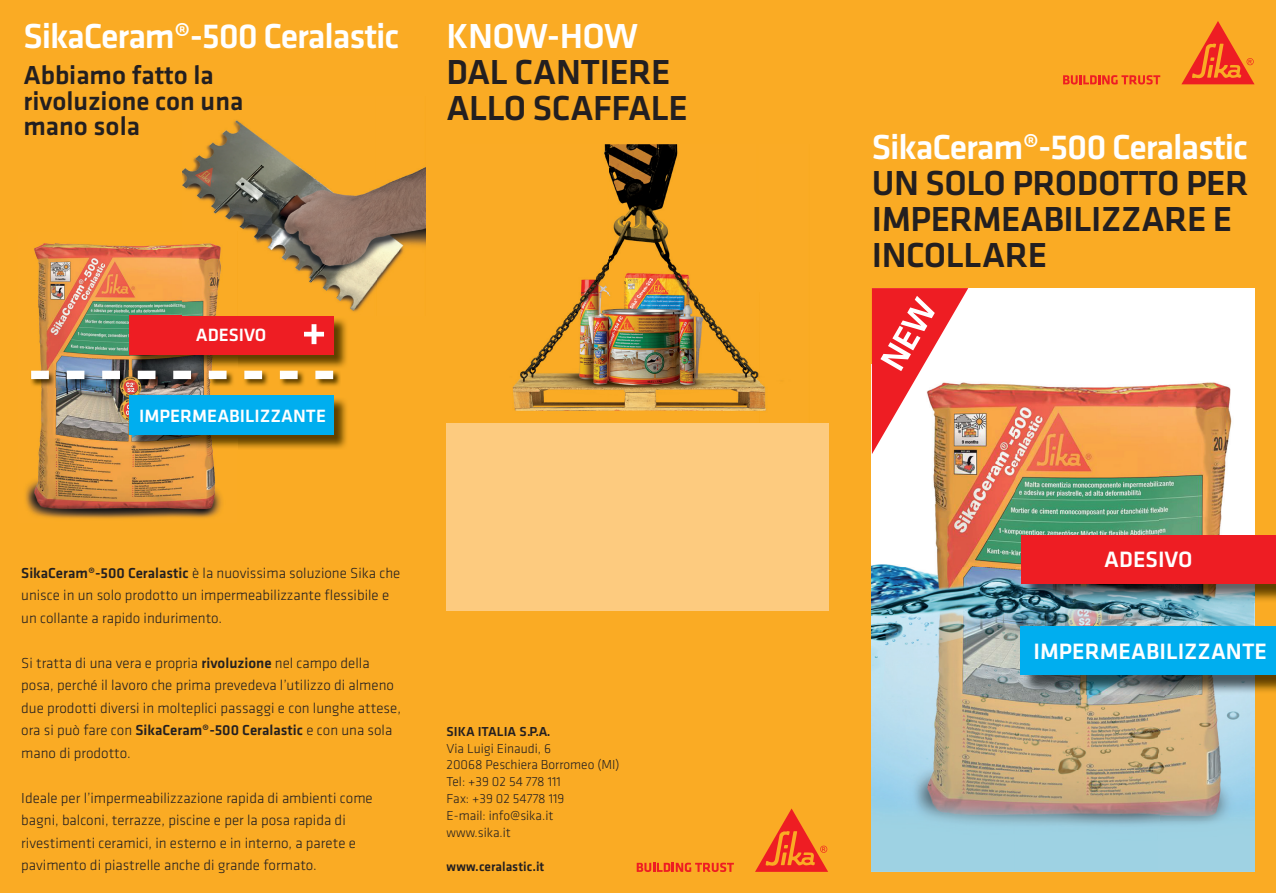
<style>
.page{position:relative;width:1276px;height:893px;background:#faab24}
.page>*{position:absolute;margin:0;border:0;box-sizing:border-box;transform-origin:0 0}
.t1{font:500 36px/36px "Klavika Basic";letter-spacing:-.015em;color:#231f20}
.t2{font:500 36px "Klavika Basic";letter-spacing:-.03em;color:#fff}
.t3{font:500 27px/25.5px "Klavika Basic";color:#231f20}
.t4{font:500 23.1px "Klavika Basic";color:#fff}
.t5{font:500 18.45px "Klavika Basic";color:#fff}
.t6{font:300 15px/22.5px "Klavika Basic";color:#231f20}
.t7{font:300 13.5px/17px "Klavika Basic";color:#231f20}
.t8{font:500 13.5px "Klavika Basic";color:#231f20}
.s1{font-weight:500}
</style>
<div class="page">
<img style="left:25px;top:243px;width:212px;height:276px">
<img style="left:512px;top:145px;width:254px;height:266px">
<svg style="left:1063px;top:75px;width:97px;height:10px"></svg>
<svg style="left:1181px;top:21px;width:73px;height:63px"></svg>
<div style="left:446px;top:423px;width:383px;height:187px;background:#fdcb7f"></div>
<svg style="left:637px;top:863px;width:97px;height:9px"></svg>
<svg style="left:755px;top:808px;width:73px;height:64px"></svg>
<div style="left:872px;top:288px;width:382px;height:584px;background:#fff"></div>
<img style="left:872px;top:383px;width:287px;height:489px">
<img style="left:1159px;top:382px;width:95px;height:244px">
<img style="left:1159px;top:694px;width:95px;height:178px">
<img style="left:131px;top:397px;width:216px;height:53px">
<div style="left:129px;top:396px;width:204px;height:39px;background:#00aeef"></div>
<img style="left:1023px;top:675px;width:253px;height:19px">
<div style="left:1021px;top:626px;width:255px;height:49px;background:#00aeef"></div>
<img style="left:237px;top:317px;width:110px;height:51px">
<img style="left:131px;top:354px;width:106px;height:15px">
<div style="left:129px;top:315px;width:204px;height:39px;background:#ee1d23"></div>
<svg style="left:304px;top:324px;width:20px;height:20px"></svg>
<img style="left:1023px;top:584px;width:253px;height:19px">
<div style="left:1021px;top:535px;width:255px;height:49px;background:#ee1d23"></div>
<img style="left:30px;top:370px;width:310px;height:18px">
<svg style="left:31px;top:371px;width:302px;height:8px;background:#cfc0a7"></svg>
<img style="left:182px;top:120px;width:194px;height:151px">
<img style="left:376px;top:167px;width:49px;height:119px">
<img style="left:298px;top:271px;width:79px;height:41px">
<img style="left:182px;top:231px;width:55px;height:84px">
<svg style="left:872px;top:288px;width:96px;height:166px"></svg>
<h1 class="t2" style="left:23px;top:12px;width:378px">SikaCeram®-500 Ceralastic</h1>
<h1 class="t2" style="left:446px;top:12px;width:193px">KNOW-HOW</h1>
<h1 class="t1" style="left:446px;top:53px;width:243px">DAL CANTIERE<br>ALLO SCAFFALE</h1>
<h2 class="t3" style="left:23px;top:62px;width:221px">Abbiamo fatto la rivoluzione con una mano sola</h2>
<p class="t5" style="left:196px;top:322px;width:72px">ADESIVO</p>
<p class="t5" style="left:139px;top:403px;width:188px">IMPERMEABILIZZANTE</p>
<p class="t6" style="left:21px;top:561px;width:380px"><span class="s1">SikaCeram®-500 Ceralastic</span> è la nuovissima soluzione Sika che unisce in un solo prodotto un impermeabilizzante flessibile e un collante a rapido indurimento.</p>
<p class="t6" style="left:21px;top:651px;width:381px">Si tratta di una vera e propria <span class="s1">rivoluzione</span> nel campo della posa, perché il lavoro che prima prevedeva l’utilizzo di almeno due prodotti diversi in molteplici passaggi e con lunghe attese, ora si può fare con <span class="s1">SikaCeram®-500 Ceralastic</span> e con una sola mano di prodotto.</p>
<p class="t6" style="left:21px;top:786px;width:353px">Ideale per l’impermeabilizzazione rapida di ambienti come bagni, balconi, terrazze, piscine e per la posa rapida di rivestimenti ceramici, in esterno e in interno, a parete e pavimento di piastrelle anche di grande formato.</p>
<p class="t8" style="left:446px;top:722px;width:105px">SIKA ITALIA S.P.A.</p>
<p class="t7" style="left:446px;top:739px;width:175px">Via Luigi Einaudi, 6<br>20068 Peschiera Borromeo (MI)<br>Tel: +39 02 54 778 111<br>Fax: +39 02 54778 119<br>E-mail: info@sika.it www.sika.it</p>
<p class="t8" style="left:446px;top:858px;width:99px">www.ceralastic.it</p>
<h1 class="t2" style="left:872px;top:122px;width:378px">SikaCeram®-500 Ceralastic</h1>
<h1 class="t1" style="left:872px;top:164px;width:378px">UN SOLO PRODOTTO PER<br>IMPERMEABILIZZARE E<br>INCOLLARE</h1>
<h3 class="t4" style="left:1104px;top:544px;width:90px">ADESIVO</h3>
<h3 class="t4" style="left:1033px;top:636px;width:235px">IMPERMEABILIZZANTE</h3>
</div>
